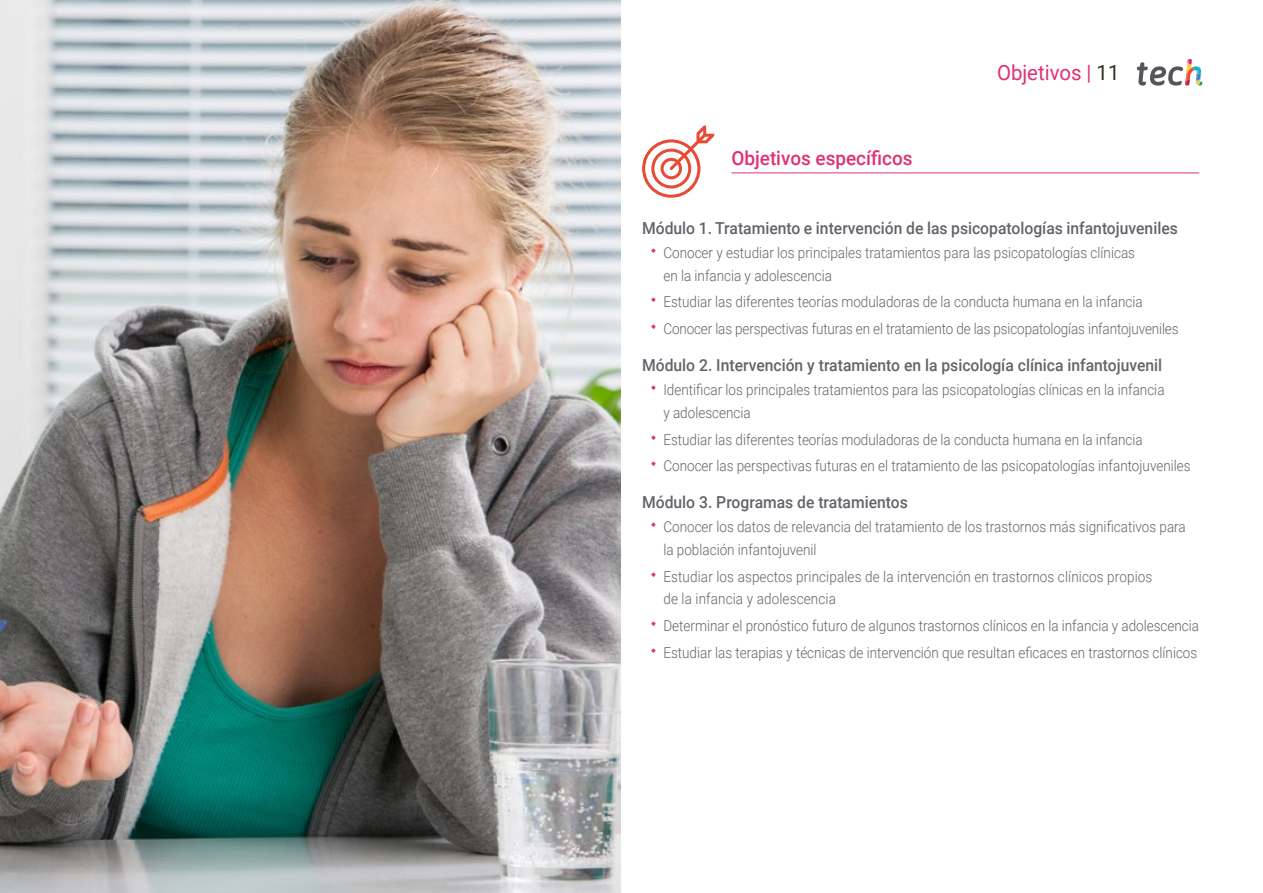
<style>
.page{position:relative;width:1263px;height:893px;background:#fff}
.page>*{position:absolute;margin:0;border:0;box-sizing:border-box;transform-origin:0 0}
.t1{font:21px "Roboto";color:#e03073}
.t2{font:500 19.5px "Roboto";color:#df3174}
.t3{font:500 16.5px "Roboto";color:#61646a;scale:.95 1}
.t4{font:300 15px/22.5px "Roboto";color:#61646a;scale:.9 1}
.s1{color:#312e20}
</style>
<div class="page">
<svg style="left:1137px;top:59px;width:65px;height:27px"></svg>
<hr style="left:731px;top:173px;width:468px;height:1px;background:#df3174">
<svg style="left:642px;top:125px;width:72px;height:73px"></svg>
<img style="left:0;top:0;width:621px;height:893px">
<h2 class="t2" style="left:731px;top:144px;width:183px">Objetivos específicos</h2>
<h1 class="t1" style="left:997px;top:57px;width:124px">Objetivos | <span class="s1">11</span></h1>
<p class="t3" style="left:642px;top:216px;width:565px">Módulo 1. Tratamiento e intervención de las psicopatologías infantojuveniles</p>
<p class="t4" style="left:663px;top:241px;width:526px">Conocer y estudiar los principales tratamientos para las psicopatologías clínicas en la infancia y adolescencia</p>
<p class="t4" style="left:663px;top:288px;width:574px;line-height:26.7px">Estudiar las diferentes teorías moduladoras de la conducta humana en la infancia<br>Conocer las perspectivas futuras en el tratamiento de las psicopatologías infantojuveniles</p>
<p class="t3" style="left:642px;top:353px;width:549px">Módulo 2. Intervención y tratamiento en la psicología clínica infantojuvenil</p>
<p class="t4" style="left:663px;top:378px;width:558px">Identificar los principales tratamientos para las psicopatologías clínicas en la infancia y adolescencia</p>
<p class="t4" style="left:663px;top:425px;width:587px;line-height:26.7px">Estudiar las diferentes teorías moduladoras de la conducta humana en la infancia<br>Conocer las perspectivas futuras en el tratamiento de las psicopatologías infantojuveniles</p>
<p class="t3" style="left:642px;top:490px;width:281px">Módulo 3. Programas de tratamientos</p>
<p class="t4" style="left:663px;top:515px;width:582px">Conocer los datos de relevancia del tratamiento de los trastornos más significativos para la población infantojuvenil</p>
<p class="t4" style="left:663px;top:564px;width:545px">Estudiar los aspectos principales de la intervención en trastornos clínicos propios de la infancia y adolescencia</p>
<p class="t4" style="left:663px;top:612px;width:597px;line-height:26.7px">Determinar el pronóstico futuro de algunos trastornos clínicos en la infancia y adolescencia<br>Estudiar las terapias y técnicas de intervención que resultan eficaces en trastornos clínicos</p>
</div>
